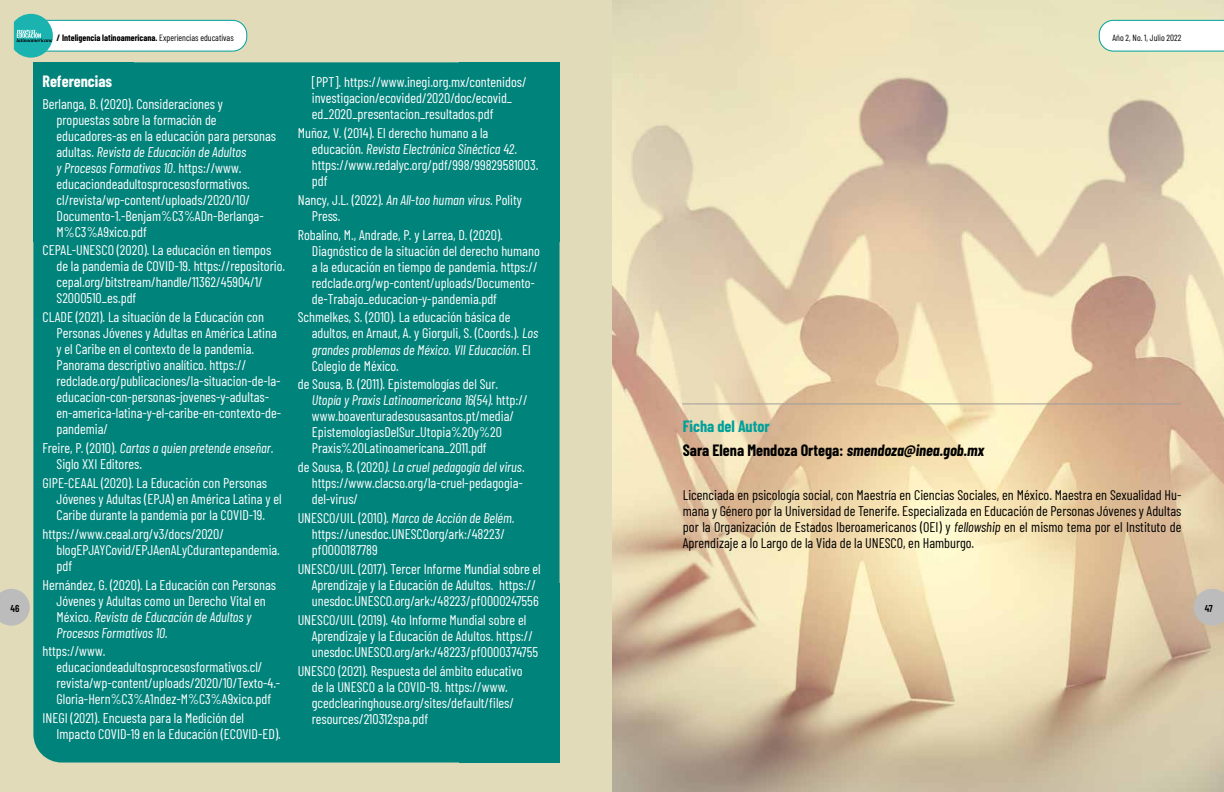
<style>
.page{position:relative;width:1224px;height:792px;background:#fff}
.page>*{position:absolute;margin:0;border:0;box-sizing:border-box;transform-origin:0 0}
.t1{font:700 16px/23.7px "Barlow Condensed";color:#000}
.t2{font:700 16px "Barlow Condensed";color:#fff}
.t3{font:14px/16px "Barlow Condensed";color:#fff}
.t4{font:14px/16px "Barlow Condensed";color:#000;text-align:justify}
.t5{font:600 10px "Barlow Condensed";color:#000}
.t6{font:700 9px "Barlow Condensed";color:#000}
.t7{font:9px "Barlow Condensed";color:#000}
.s1{font-weight:400}
.s2{font-style:italic}
.s3{color:#00a09b}
</style>
<div class="page">
<img style="left:612px;top:0;width:612px;height:792px">
<div style="left:0;top:0;width:612px;height:792px;background:#e1dbb9"></div>
<svg style="left:0;top:589px;width:30px;height:37px"></svg>
<svg style="left:1194px;top:589px;width:30px;height:37px"></svg>
<hr style="left:682px;top:404px;width:499px;height:1px;background:#9d9d9c">
<div style="left:33px;top:62px;width:527px;height:701px;background:#00837b;border-radius:28px"></div>
<div style="left:33px;top:62px;width:101px;height:180px;background:#00837b"></div>
<svg style="left:1099px;top:20px;width:125px;height:31px"></svg>
<div style="left:20px;top:20px;width:227px;height:31px;background:#fff;border-radius:14px"></div>
<div style="left:20px;top:20px;width:227px;height:31px;border:1px solid #00a09b;border-radius:14px"></div>
<svg style="left:14px;top:14px;width:39px;height:44px;background:#49b9b2"></svg>
<p class="t5" style="left:10px;top:602px;width:10px">46</p>
<p class="t6" style="left:57px;top:31px;width:179px">/ Inteligencia latinoamericana. <span class="s1">Experiencias educativas</span></p>
<p class="t2" style="left:43px;top:70px;width:71px">Referencias</p>
<p class="t3" style="left:57px;top:94px;width:221px;text-indent:-14px">Berlanga, B. (2020). Consideraciones y propuestas sobre la formación de educadores-as en la educación para personas adultas. <span class="s2">Revista de Educación de Adultos<br>y Procesos Formativos 10</span>. https://www. educaciondeadultosprocesosformativos. cl/revista/wp-content/uploads/2020/10/ Documento-1.-Benjam%C3%ADn-Berlanga-M%C3%A9xico.pdf</p>
<p class="t3" style="left:57px;top:241px;width:230px;text-indent:-14px">CEPAL-UNESCO (2020). La educación en tiempos de la pandemia de COVID-19. https://repositorio. cepal.org/bitstream/handle/11362/45904/1/ S2000510_es.pdf</p>
<p class="t3" style="left:57px;top:308px;width:226px;text-indent:-14px">CLADE (2021). La situación de la Educación con Personas Jóvenes y Adultas en América Latina y el Caribe en el contexto de la pandemia.<br>Panorama descriptivo analítico. https:// redclade.org/publicaciones/la-situacion-de-la&shy;educacion-con-personas-jovenes-y-adultas&shy;en-america-latina-y-el-caribe-en-contexto-de&shy;pandemia/</p>
<p class="t3" style="left:57px;top:439px;width:219px;text-indent:-14px">Freire, P. (2010). <span class="s2">Cartas a quien pretende enseñar</span>.<br>Siglo XXI Editores.</p>
<p class="t3" style="left:57px;top:474px;width:227px;text-indent:-14px">GIPE-CEAAL (2020). La Educación con Personas<br>Jóvenes y Adultas (EPJA) en América Latina y el<br>Caribe durante la pandemia por la COVID-19.</p>
<p class="t3" style="left:57px;top:525px;width:225px;text-indent:-14px">https://www.ceaal.org/v3/docs/2020/ blogEPJAYCovid/EPJAenALyCdurantepandemia. pdf</p>
<p class="t3" style="left:57px;top:576px;width:221px;text-indent:-14px">Hernández, G. (2020). La Educación con Personas Jóvenes y Adultas como un Derecho Vital en México. <span class="s2">Revista de Educación de Adultos y Procesos Formativos 10.</span></p>
<p class="t3" style="left:57px;top:642px;width:225px;text-indent:-14px">https://www. educaciondeadultosprocesosformativos.cl/ revista/wp-content/uploads/2020/10/Texto-4.- Gloria-Hern%C3%A1ndez-M%C3%A9xico.pdf</p>
<p class="t3" style="left:57px;top:709px;width:226px;text-indent:-14px">INEGI (2021). Encuesta para la Medición del<br>Impacto COVID-19 en la Educación (ECOVID-ED).</p>
<p class="t3" style="left:312px;top:73px;width:216px">[PPT]. https://www.inegi.org.mx/contenidos/ investigacion/ecovided/2020/doc/ecovid_ ed_2020_presentacion_resultados.pdf</p>
<p class="t3" style="left:312px;top:124px;width:228px;text-indent:-14px">Muñoz, V. (2014). El derecho humano a la educación. <span class="s2">Revista Electrónica Sinéctica 42</span>. https://www.redalyc.org/pdf/998/99829581003. pdf</p>
<p class="t3" style="left:312px;top:191px;width:212px;text-indent:-14px">Nancy, J.L. (2022). <span class="s2">An All-too human virus</span>. Polity<br>Press.</p>
<p class="t3" style="left:312px;top:226px;width:230px;text-indent:-14px">Robalino, M., Andrade, P. y Larrea, D. (2020).<br>Diagnóstico de la situación del derecho humano a la educación en tiempo de pandemia. https:// redclade.org/wp-content/uploads/Documento&shy;de-Trabajo_educacion-y-pandemia.pdf</p>
<p class="t3" style="left:312px;top:308px;width:228px;text-indent:-14px">Schmelkes, S. (2010). La educación básica de adultos, en Arnaut, A. y Giorguli, S. (Coords.). <span class="s2">Los grandes problemas de México. VII Educación</span>. El Colegio de México.</p>
<p class="t3" style="left:312px;top:375px;width:217px;text-indent:-14px">de Sousa, B. (2011). Epistemologías del Sur.<br><span class="s2">Utopía y Praxis Latinoamericana 16(54).</span> http:// www.boaventuradesousasantos.pt/media/ EpistemologiasDelSur_Utopia%20y%20<br>Praxis%20Latinoamericana_2011.pdf</p>
<p class="t3" style="left:312px;top:458px;width:214px;text-indent:-14px">de Sousa, B. (2020<span class="s2">). La cruel pedagogía del virus</span>. https://www.clacso.org/la-cruel-pedagogia&shy;del-virus/</p>
<p class="t3" style="left:312px;top:509px;width:204px;text-indent:-14px">UNESCO/UIL (2010). <span class="s2">Marco de Acción de Belém</span>. https://unesdoc.UNESCOorg/ark:/48223/ pf0000187789</p>
<p class="t3" style="left:312px;top:560px;width:231px;text-indent:-14px">UNESCO/UIL (2017). Tercer Informe Mundial sobre el<br>Aprendizaje y la Educación de Adultos. https:// unesdoc.UNESCO.org/ark:/48223/pf0000247556</p>
<p class="t3" style="left:312px;top:611px;width:228px;text-indent:-14px">UNESCO/UIL (2019). 4to Informe Mundial sobre el<br>Aprendizaje y la Educación de Adultos. https:// unesdoc.UNESCO.org/ark:/48223/pf0000374755</p>
<p class="t3" style="left:312px;top:661px;width:212px;text-indent:-14px">UNESCO (2021). Respuesta del ámbito educativo de la UNESCO a la COVID-19. https://www. gcedclearinghouse.org/sites/default/files/ resources/210312spa.pdf</p>
<p class="t7" style="left:1113px;top:31px;width:70px">Año 2, No. 1, Julio 2022</p>
<p class="t1" style="left:683px;top:414px;width:303px"><span class="s3">Ficha del Autor<br></span>Sara Elena Mendoza Ortega: <span class="s2">smendoza@inea.gob.mx</span></p>
<p class="t4" style="left:683px;top:486px;width:500px">Licenciada en psicología social, con Maestría en Ciencias Sociales, en México. Maestra en Sexualidad Hu&shy;mana y Género por la Universidad de Tenerife. Especializada en Educación de Personas Jóvenes y Adultas por la Organización de Estados Iberoamericanos (OEI) y <span class="s2">fellowship</span> en el mismo tema por el Instituto de Aprendizaje a lo Largo de la Vida de la UNESCO, en Hamburgo.</p>
<p class="t5" style="left:1205px;top:602px;width:9px">47</p>
</div>
